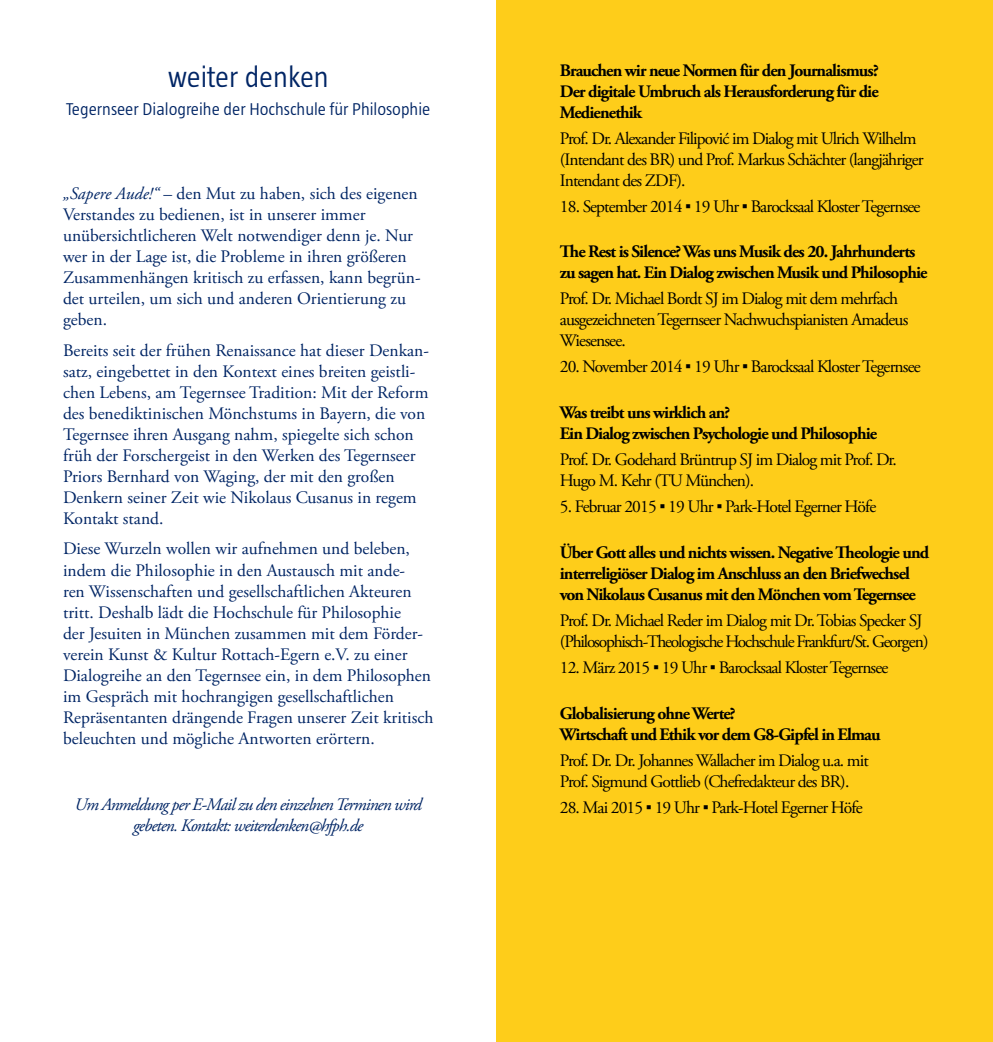
<style>
.page{position:relative;width:993px;height:1042px;background:#fff}
.page>*{position:absolute;margin:0;border:0;box-sizing:border-box;transform-origin:0 0}
.t1{font:300 29.75px "Taz";color:#002565}
.t2{font:17.5px/21px "Adobe Garamond Pro";color:#002565}
.t3{font:17.5px/21px "Adobe Garamond Pro";letter-spacing:-.05em;color:#000}
.t4{font:700 17.5px/21px "Adobe Garamond Pro";letter-spacing:-.05em;color:#000}
.t5{font:17.5px/21px "Adobe Garamond Pro";letter-spacing:-.07em;color:#000}
.t6{font:italic 17.5px/21px "Adobe Garamond Pro";letter-spacing:-.05em;color:#002565;text-align:center}
.t7{font:300 17.5px "Taz";color:#002565}
.s1{font-style:italic}
.s2{font-family:"Arial"}
</style>
<div class="page">
<div style="left:496px;top:0;width:496px;height:1042px;background:#fecd1a"></div>
<h1 class="t1" style="left:168px;top:60px;width:162px">weiter denken</h1>
<p class="t7" style="left:66px;top:99px;width:365px">Tegernseer Dialogreihe der Hochschule für Philosophie</p>
<p class="t2" style="left:63px;top:183px;width:359px"><span class="s1">„Sapere Aude!“</span> – den Mut zu haben, sich des eigenen Verstandes zu bedienen, ist in unserer immer unübersichtlicheren Welt notwendiger denn je. Nur wer in der Lage ist, die Probleme in ihren größeren Zusammenhängen kritisch zu erfassen, kann begrün&shy;det urteilen, um sich und anderen Orientierung zu geben.</p>
<p class="t2" style="left:63px;top:340px;width:367px">Bereits seit der frühen Renaissance hat dieser Denkan&shy;satz, eingebettet in den Kontext eines breiten geistli&shy;chen Lebens, am Tegernsee Tradition: Mit der Reform des benediktinischen Mönchstums in Bayern, die von Tegernsee ihren Ausgang nahm, spiegelte sich schon früh der Forschergeist in den Werken des Tegernseer Priors Bernhard von Waging, der mit den großen Denkern seiner Zeit wie Nikolaus Cusanus in regem Kontakt stand.</p>
<p class="t2" style="left:63px;top:539px;width:372px">Diese Wurzeln wollen wir aufnehmen und beleben, indem die Philosophie in den Austausch mit ande-<br>ren Wissenschaften und gesellschaftlichen Akteuren tritt. Deshalb lädt die Hochschule für Philosophie<br>der Jesuiten in München zusammen mit dem Förder&shy;verein Kunst &amp; Kultur Rottach-Egern e.V. zu einer Dialogreihe an den Tegernsee ein, in dem Philosophen im Gespräch mit hochrangigen gesellschaftlichen Repräsentanten drängende Fragen unserer Zeit kritisch beleuchten und mögliche Antworten erörtern.</p>
<p class="t6" style="left:75px;top:795px;width:349px">Um Anmeldung per E-Mail zu den einzelnen Terminen wird gebeten. Kontakt: weiterdenken@hfph.de</p>
<p class="t4" style="left:559px;top:60px;width:320px;text-align:justify">Brauchen wir neue Normen für den Journalismus?<br>Der digitale Umbruch als Herausforderung für die Medienethik</p>
<p class="t3" style="left:559px;top:128px;width:365px">Prof. Dr. Alexander Filipović im Dialog mit Ulrich Wilhelm (Intendant des BR) und Prof. Markus Schächter (langjähriger<br>Intendant des ZDF).</p>
<p class="t3" style="left:559px;top:196px;width:362px">18. September 2014 <span class="s2">▪</span> 19 Uhr <span class="s2">▪</span> Barocksaal Kloster Tegernsee</p>
<p class="t4" style="left:559px;top:242px;width:369px">The Rest is Silence? Was uns Musik des 20. Jahrhunderts zu sagen hat. Ein Dialog zwischen Musik und Philosophie</p>
<p class="t3" style="left:559px;top:289px;width:350px">Prof. Dr. Michael Bordt SJ im Dialog mit dem mehrfach ausgezeichneten Tegernseer Nachwuchspianisten Amadeus<br>Wiesensee.</p>
<p class="t3" style="left:559px;top:357px;width:362px">20. November 2014 <span class="s2">▪</span> 19 Uhr <span class="s2">▪</span> Barocksaal Kloster Tegernsee</p>
<p class="t4" style="left:559px;top:402px;width:319px">Was treibt uns wirklich an?<br>Ein Dialog zwischen Psychologie und Philosophie</p>
<p class="t3" style="left:559px;top:450px;width:338px">Prof. Dr. Godehard Brüntrup SJ im Dialog mit Prof. Dr.<br>Hugo M. Kehr (TU München).</p>
<p class="t3" style="left:559px;top:497px;width:318px">5. Februar 2015 <span class="s2">▪</span> 19 Uhr <span class="s2">▪</span> Park-Hotel Egerner Höfe</p>
<p class="t4" style="left:559px;top:542px;width:370px">Über Gott alles und nichts wissen. Negative Theologie und interreligiöser Dialog im Anschluss an den Briefwechsel von Nikolaus Cusanus mit den Mönchen vom Tegernsee</p>
<p class="t5" style="left:559px;top:610px;width:370px">Prof. Dr. Michael Reder im Dialog mit Dr. Tobias Specker SJ (Philosophisch-Theologische Hochschule Frankfurt/St. Georgen)</p>
<p class="t3" style="left:559px;top:657px;width:330px">12. März 2015 <span class="s2">▪</span> 19 Uhr <span class="s2">▪</span> Barocksaal Kloster Tegernsee</p>
<p class="t4" style="left:559px;top:703px;width:322px">Globalisierung ohne Werte?<br>Wirtschaft und Ethik vor dem G8-Gipfel in Elmau</p>
<p class="t3" style="left:559px;top:750px;width:310px">Prof. Dr. Dr. Johannes Wallacher im Dialog u.a. mit<br>Prof. Sigmund Gottlieb (Chefredakteur des BR).</p>
<p class="t3" style="left:559px;top:797px;width:304px">28. Mai 2015 <span class="s2">▪</span> 19 Uhr <span class="s2">▪</span> Park-Hotel Egerner Höfe</p>
</div>
